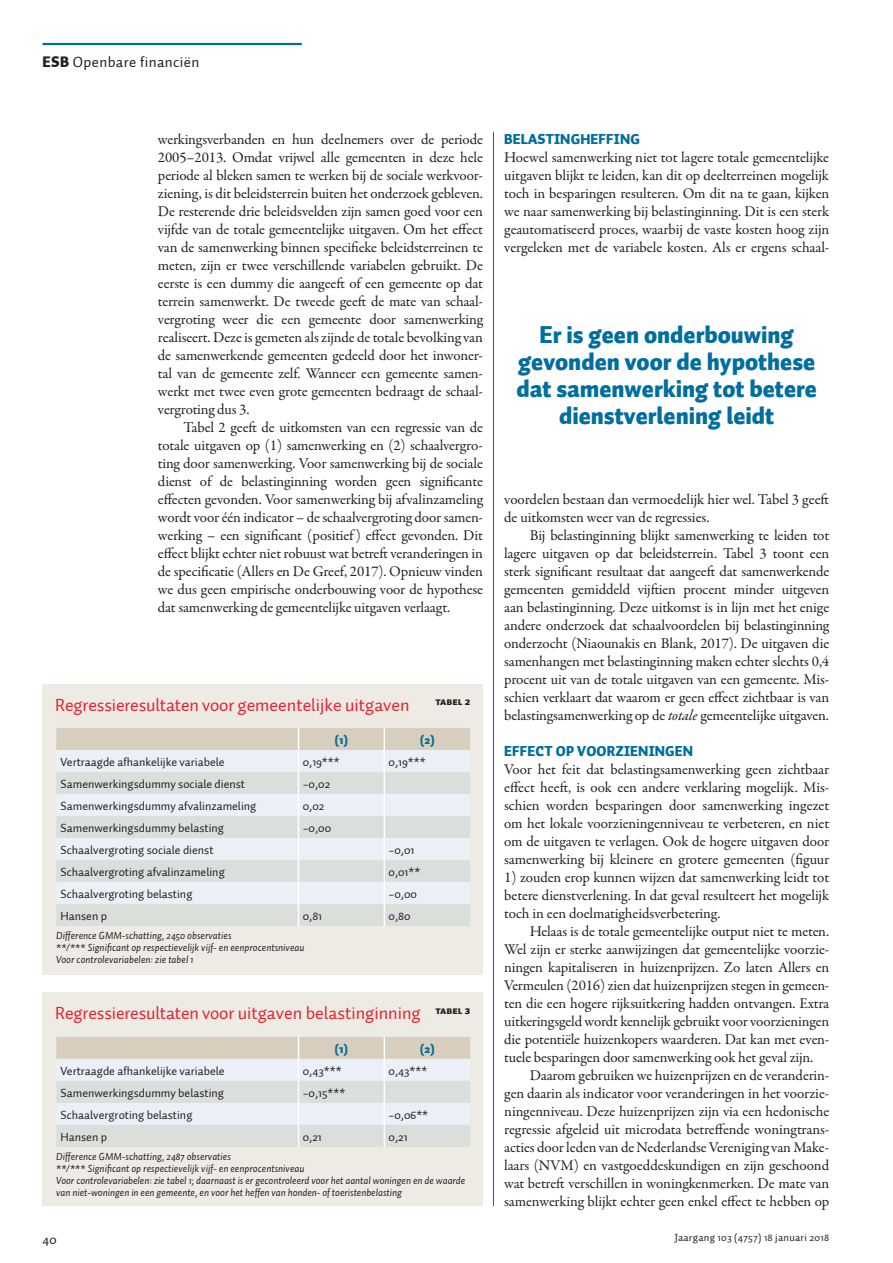
<style>
.page{position:relative;width:893px;height:1263px;background:#fff}
.page>*{position:absolute;margin:0;border:0;box-sizing:border-box;transform-origin:0 0}
.STRE_Streamer{font:900 24px/27px "Auto 1";color:#006e9f;text-align:center}
.KDK1_FiguurKop{font:18px "Auto 1";letter-spacing:-.01em;color:#e62130}
.PLAT_VervolgAlinea{font:15px/18px "Garamond Premr Pro";letter-spacing:-.01em;color:#231f20;text-align:justify}
.PLAT_EersteAlinea{font:15px/18px "Garamond Premr Pro";letter-spacing:-.01em;color:#231f20;text-align:justify}
.t1{font:15px "Auto 1";letter-spacing:.025em;color:#231f20}
.PTK1_Tussenkop{font:900 14.25px "Auto 1";letter-spacing:.01em;color:#006e9f}
.t2{font:13.5px "Auto 1";color:#231f20}
.TBPT_TabelTekst{font:12px "Auto 1";color:#231f20}
.TBKP_TabelKop{font:900 12px "Auto 1";color:#006c98}
.KDPT_Bijschrift{font:italic 10.5px/12px "Auto 1";color:#231f20}
.t3{font:10.5px "Auto 1";letter-spacing:.025em;color:#231f20}
.KDK2_Figuurnummer{font:10.5px "Auto 1 Black Sm Cp";color:#231f20}
.s1{font-weight:900}
.s2{font-style:italic}
</style>
<div class="page">
<hr style="left:43px;top:43px;width:259px;height:2px;background:#006e9f">
<hr style="left:493px;top:132px;width:1px;height:1074px;background:#006e9f">
<div style="left:43px;top:993px;width:440px;height:213px;background:#edebe3"></div>
<div style="left:43px;top:684px;width:440px;height:291px;background:#edebe3"></div>
<svg style="left:56px;top:728px;width:414px;height:198px;background:#e1e4e4"></svg>
<svg style="left:56px;top:1037px;width:414px;height:110px;background:#e0e2e0"></svg>
<p class="t1" style="left:43px;top:53px;width:158px"><span class="s1">ESB</span> Openbare financiën</p>
<p class="PLAT_EersteAlinea" style="left:158px;top:131px;width:327px">werkingsverbanden en hun deelnemers over de periode 2005–2013. Omdat vrijwel alle gemeenten in deze hele periode al bleken samen te werken bij de sociale werkvoor&shy;ziening, is dit beleidsterrein buiten het onderzoek gebleven.<br>De resterende drie beleidsvelden zijn samen goed voor een vijfde van de totale gemeentelijke uitgaven. Om het effect van de samenwerking binnen specifieke beleidsterreinen te meten, zijn er twee verschillende variabelen gebruikt. De eerste is een dummy die aangeeft of een gemeente op dat terrein samenwerkt. De tweede geeft de mate van schaal&shy;vergroting weer die een gemeente door samenwerking realiseert. Deze is gemeten als zijnde de totale bevolking van de samenwerkende gemeenten gedeeld door het inwoner&shy;tal van de gemeente zelf. Wanneer een gemeente samen&shy;werkt met twee even grote gemeenten bedraagt de schaal&shy;vergroting dus 3.</p>
<p class="PLAT_VervolgAlinea" style="left:158px;top:419px;width:327px;text-indent:26px">Tabel 2 geeft de uitkomsten van een regressie van de totale uitgaven op (1) samenwerking en (2) schaalvergro&shy;ting door samenwerking. Voor samenwerking bij de sociale dienst of de belastinginning worden geen significante effecten gevonden. Voor samenwerking bij afvalinzameling wordt voor één indicator – de schaalvergroting door samen&shy;werking – een significant (positief ) effect gevonden. Dit effect blijkt echter niet robuust wat betreft veranderingen in de specificatie (Allers en De Greef, 2017). Opnieuw vinden we dus geen empirische onderbouwing voor de hypothese dat samenwerking de gemeentelijke uitgaven verlaagt.</p>
<p class="KDK1_FiguurKop" style="left:55px;top:693px;width:356px">Regressieresultaten voor gemeentelijke uitgaven</p>
<p class="KDK2_Figuurnummer" style="left:435px;top:695px;width:36px">TABEL 2</p>
<p class="TBKP_TabelKop" style="left:335px;top:731px;width:15px">(1)</p>
<p class="TBKP_TabelKop" style="left:420px;top:731px;width:16px">(2)</p>
<p class="TBPT_TabelTekst" style="left:61px;top:754px;width:166px">Vertraagde afhankelijke variabele</p>
<p class="TBPT_TabelTekst" style="left:303px;top:754px;width:39px">0,19***</p>
<p class="TBPT_TabelTekst" style="left:389px;top:754px;width:39px">0,19***</p>
<p class="TBPT_TabelTekst" style="left:61px;top:776px;width:186px">Samenwerkingsdummy sociale dienst</p>
<p class="TBPT_TabelTekst" style="left:303px;top:776px;width:29px">−0,02</p>
<p class="TBPT_TabelTekst" style="left:61px;top:798px;width:197px">Samenwerkingsdummy afvalinzameling</p>
<p class="TBPT_TabelTekst" style="left:303px;top:798px;width:23px">0,02</p>
<p class="TBPT_TabelTekst" style="left:61px;top:820px;width:165px">Samenwerkingsdummy belasting</p>
<p class="TBPT_TabelTekst" style="left:303px;top:820px;width:30px">−0,00</p>
<p class="TBPT_TabelTekst" style="left:61px;top:842px;width:155px">Schaalvergroting sociale dienst</p>
<p class="TBPT_TabelTekst" style="left:389px;top:842px;width:27px">−0,01</p>
<p class="TBPT_TabelTekst" style="left:61px;top:864px;width:166px">Schaalvergroting afvalinzameling</p>
<p class="TBPT_TabelTekst" style="left:389px;top:864px;width:33px">0,01**</p>
<p class="TBPT_TabelTekst" style="left:61px;top:886px;width:133px">Schaalvergroting belasting</p>
<p class="TBPT_TabelTekst" style="left:389px;top:886px;width:30px">−0,00</p>
<p class="TBPT_TabelTekst" style="left:61px;top:908px;width:48px">Hansen p</p>
<p class="TBPT_TabelTekst" style="left:303px;top:908px;width:21px">0,81</p>
<p class="TBPT_TabelTekst" style="left:389px;top:908px;width:23px">0,80</p>
<p class="KDPT_Bijschrift" style="left:56px;top:930px;width:177px">Difference GMM-schatting, 2450 observaties</p>
<p class="KDPT_Bijschrift" style="left:56px;top:942px;width:250px">**/*** Significant op respectievelijk vijf- en eenprocentsniveau</p>
<p class="KDPT_Bijschrift" style="left:56px;top:954px;width:139px">Voor controlevariabelen: zie tabel 1</p>
<p class="KDK1_FiguurKop" style="left:55px;top:1002px;width:367px">Regressieresultaten voor uitgaven belastinginning</p>
<p class="KDK2_Figuurnummer" style="left:435px;top:1004px;width:36px">TABEL 3</p>
<p class="TBKP_TabelKop" style="left:335px;top:1040px;width:15px">(1)</p>
<p class="TBKP_TabelKop" style="left:420px;top:1040px;width:16px">(2)</p>
<p class="TBPT_TabelTekst" style="left:61px;top:1063px;width:166px">Vertraagde afhankelijke variabele</p>
<p class="TBPT_TabelTekst" style="left:303px;top:1063px;width:40px">0,43***</p>
<p class="TBPT_TabelTekst" style="left:389px;top:1063px;width:40px">0,43***</p>
<p class="TBPT_TabelTekst" style="left:61px;top:1085px;width:165px">Samenwerkingsdummy belasting</p>
<p class="TBPT_TabelTekst" style="left:303px;top:1085px;width:44px">−0,15***</p>
<p class="TBPT_TabelTekst" style="left:61px;top:1107px;width:133px">Schaalvergroting belasting</p>
<p class="TBPT_TabelTekst" style="left:389px;top:1107px;width:41px">−0,06**</p>
<p class="TBPT_TabelTekst" style="left:61px;top:1129px;width:48px">Hansen p</p>
<p class="TBPT_TabelTekst" style="left:303px;top:1129px;width:20px">0,21</p>
<p class="TBPT_TabelTekst" style="left:389px;top:1129px;width:20px">0,21</p>
<p class="KDPT_Bijschrift" style="left:56px;top:1151px;width:176px">Difference GMM-schatting, 2487 observaties</p>
<p class="KDPT_Bijschrift" style="left:56px;top:1163px;width:250px">**/*** Significant op respectievelijk vijf- en eenprocentsniveau</p>
<p class="KDPT_Bijschrift" style="left:56px;top:1175px;width:411px">Voor controlevariabelen: zie tabel 1; daarnaast is er gecontroleerd voor het aantal woningen en de waarde van niet-woningen in een gemeente, en voor het heffen van honden- of toeristenbelasting</p>
<p class="PTK1_Tussenkop" style="left:504px;top:130px;width:137px">BELASTINGHEFFING</p>
<p class="PLAT_EersteAlinea" style="left:504px;top:149px;width:327px">Hoewel samenwerking niet tot lagere totale gemeentelijke uitgaven blijkt te leiden, kan dit op deelterreinen mogelijk toch in besparingen resulteren. Om dit na te gaan, kijken we naar samenwerking bij belastinginning. Dit is een sterk geautomatiseerd proces, waarbij de vaste kosten hoog zijn vergeleken met de variabele kosten. Als er ergens schaal-</p>
<p class="STRE_Streamer" style="left:516px;top:322px;width:302px">Er is geen onderbouwing gevonden voor de hypothese dat samenwerking tot betere dienstverlening leidt</p>
<p class="PLAT_EersteAlinea" style="left:504px;top:491px;width:326px">voordelen bestaan dan vermoedelijk hier wel. Tabel 3 geeft de uitkomsten weer van de regressies.</p>
<p class="PLAT_VervolgAlinea" style="left:504px;top:527px;width:327px;text-indent:26px">Bij belastinginning blijkt samenwerking te leiden tot lagere uitgaven op dat beleidsterrein. Tabel 3 toont een sterk significant resultaat dat aangeeft dat samenwerkende gemeenten gemiddeld vijftien procent minder uitgeven aan belastinginning. Deze uitkomst is in lijn met het enige andere onderzoek dat schaalvoordelen bij belastinginning onderzocht (Niaounakis en Blank, 2017). De uitgaven die samenhangen met belastinginning maken echter slechts 0,4 procent uit van de totale uitgaven van een gemeente. Mis&shy;schien verklaart dat waarom er geen effect zichtbaar is van belastingsamenwerking op de <span class="s2">totale</span> gemeentelijke uitgaven.</p>
<p class="PTK1_Tussenkop" style="left:504px;top:742px;width:191px">EFFECT OP VOORZIENINGEN</p>
<p class="PLAT_EersteAlinea" style="left:504px;top:761px;width:327px">Voor het feit dat belastingsamenwerking geen zichtbaar effect heeft, is ook een andere verklaring mogelijk. Mis&shy;schien worden besparingen door samenwerking ingezet om het lokale voorzieningenniveau te verbeteren, en niet om de uitgaven te verlagen. Ook de hogere uitgaven door samenwerking bij kleinere en grotere gemeenten (figuur</p>
<p class="PLAT_EersteAlinea" style="left:504px;top:869px;width:326px">1) zouden erop kunnen wijzen dat samenwerking leidt tot betere dienstverlening. In dat geval resulteert het mogelijk toch in een doelmatigheidsverbetering.</p>
<p class="PLAT_VervolgAlinea" style="left:504px;top:923px;width:327px;text-indent:26px">Helaas is de totale gemeentelijke output niet te meten.<br>Wel zijn er sterke aanwijzingen dat gemeentelijke voorzie&shy;ningen kapitaliseren in huizenprijzen. Zo laten Allers en Vermeulen (2016) zien dat huizenprijzen stegen in gemeen&shy;ten die een hogere rijksuitkering hadden ontvangen. Extra uitkeringsgeld wordt kennelijk gebruikt voor voorzieningen die potentiële huizenkopers waarderen. Dat kan met even&shy;tuele besparingen door samenwerking ook het geval zijn.</p>
<p class="PLAT_VervolgAlinea" style="left:504px;top:1067px;width:327px;text-indent:26px">Daarom gebruiken we huizenprijzen en de veranderin&shy;gen daarin als indicator voor veranderingen in het voorzie&shy;ningenniveau. Deze huizenprijzen zijn via een hedonische regressie afgeleid uit microdata betreffende woningtrans&shy;acties door leden van de Nederlandse Vereniging van Make&shy;laars (NVM) en vastgoeddeskundigen en zijn geschoond wat betreft verschillen in woningkenmerken. De mate van samenwerking blijkt echter geen enkel effect te hebben op</p>
<p class="t2" style="left:43px;top:1231px;width:16px">40</p>
<p class="t3" style="left:674px;top:1231px;width:156px">Jaargang 103 (4757) 18 januari 2018</p>
</div>
